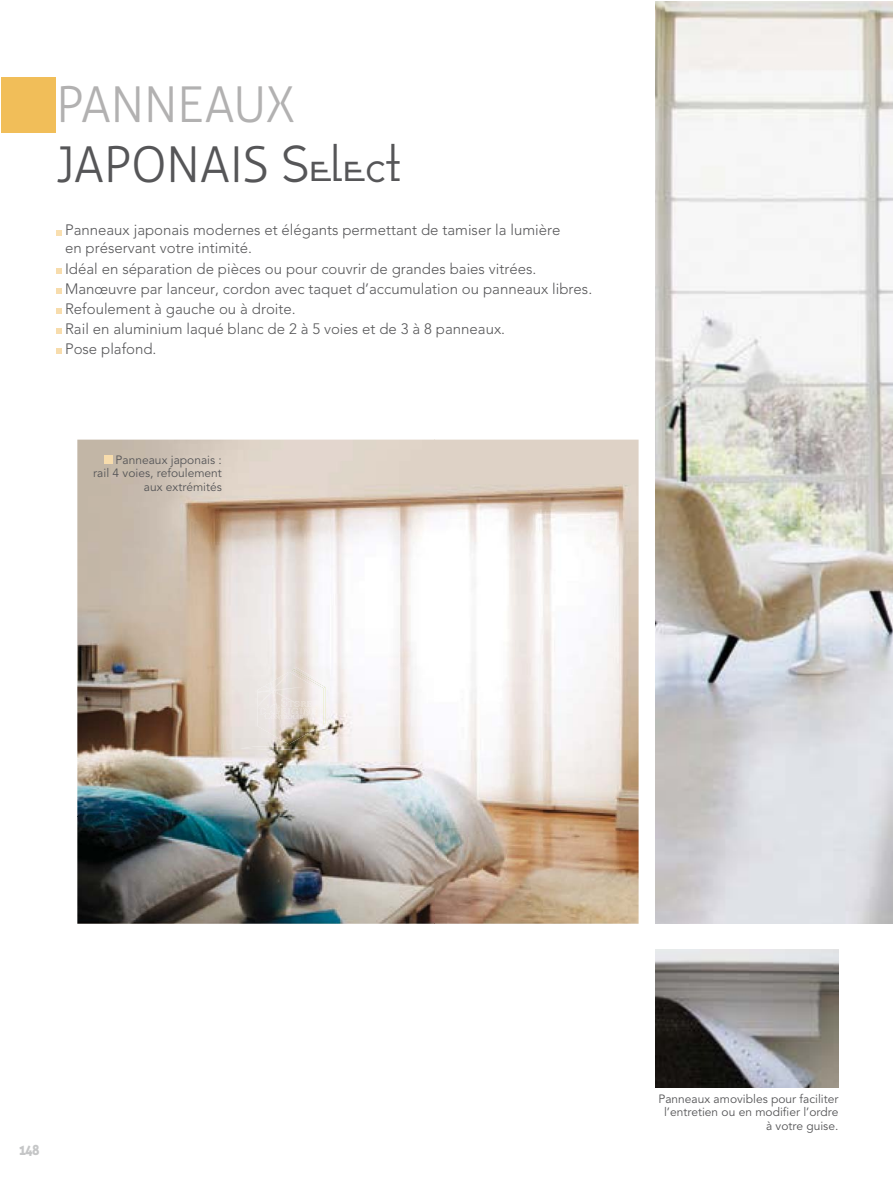
<style>
.page{position:relative;width:894px;height:1193px;background:#fff}
.page>*{position:absolute;margin:0;border:0;box-sizing:border-box;transform-origin:0 0}
.t1{font:300 49.5px/59.4px "Aller";letter-spacing:-.015em;color:#b2b1b1}
.t2{font:300 15px/20.1px "Avenir LT Std";color:#565658}
.t3{font:14.25px "Aller Display";color:#c5c6c7;scale:.9 1}
.t4{font:12px/13.5px "Avenir LT Std";color:#565658;text-align:right}
.s1{color:#565658}
.s2{font-family:"Opticon One 1";font-weight:400;font-size:42.45px;color:#565658}
</style>
<div class="page">
<svg style="left:56px;top:230px;width:5px;height:5px"></svg>
<svg style="left:56px;top:268px;width:5px;height:5px"></svg>
<svg style="left:56px;top:288px;width:5px;height:6px"></svg>
<svg style="left:56px;top:309px;width:5px;height:5px"></svg>
<svg style="left:56px;top:329px;width:5px;height:5px"></svg>
<svg style="left:56px;top:349px;width:5px;height:5px"></svg>
<img style="left:656px;top:1px;width:236px;height:922px">
<img style="left:656px;top:949px;width:182px;height:138px">
<img style="left:77px;top:439px;width:562px;height:484px">
<img style="left:240px;top:746px;width:98px;height:3px">
<img style="left:258px;top:672px;width:62px;height:72px">
<img style="left:270px;top:724px;width:12px;height:3px">
<img style="left:258px;top:690px;width:1px;height:18px">
<img style="left:292px;top:667px;width:36px;height:57px">
<svg style="left:259px;top:669px;width:67px;height:55px;background:#e9e1dd"></svg>
<img style="left:292px;top:669px;width:33px;height:19px">
<img style="left:323px;top:687px;width:3px;height:37px">
<div style="left:104px;top:455px;width:8px;height:9px;background:#f7dcac"></div>
<div style="left:1px;top:77px;width:55px;height:56px;background:#f1be59"></div>
<h1 class="t1" style="left:56px;top:76px;width:346px">PANNEAUX<br><span class="s1">JAPONAIS</span> <span class="s2">Select</span></h1>
<p class="t2" style="left:65px;top:222px;width:497px;line-height:18px">Panneaux japonais modernes et élégants permettant de tamiser la lumière en préservant votre intimité.</p>
<p class="t2" style="left:65px;top:259px;width:529px">Idéal en séparation de pièces ou pour couvrir de grandes baies vitrées.<br>Manœuvre par lanceur, cordon avec taquet d’accumulation ou panneaux libres.<br>Refoulement à gauche ou à droite.<br>Rail en aluminium laqué blanc de 2 à 5 voies et de 3 à 8 panneaux.<br>Pose plafond.</p>
<p class="t4" style="left:93px;top:454px;width:130px">Panneaux japonais :<br>rail 4 voies, refoulement aux extrémités</p>
<p class="t3" style="left:19px;top:1141px;width:24px">148</p>
<p class="t4" style="left:658px;top:1093px;width:182px">Panneaux amovibles pour faciliter l’entretien ou en modifier l’ordre à votre guise.</p>
</div>
